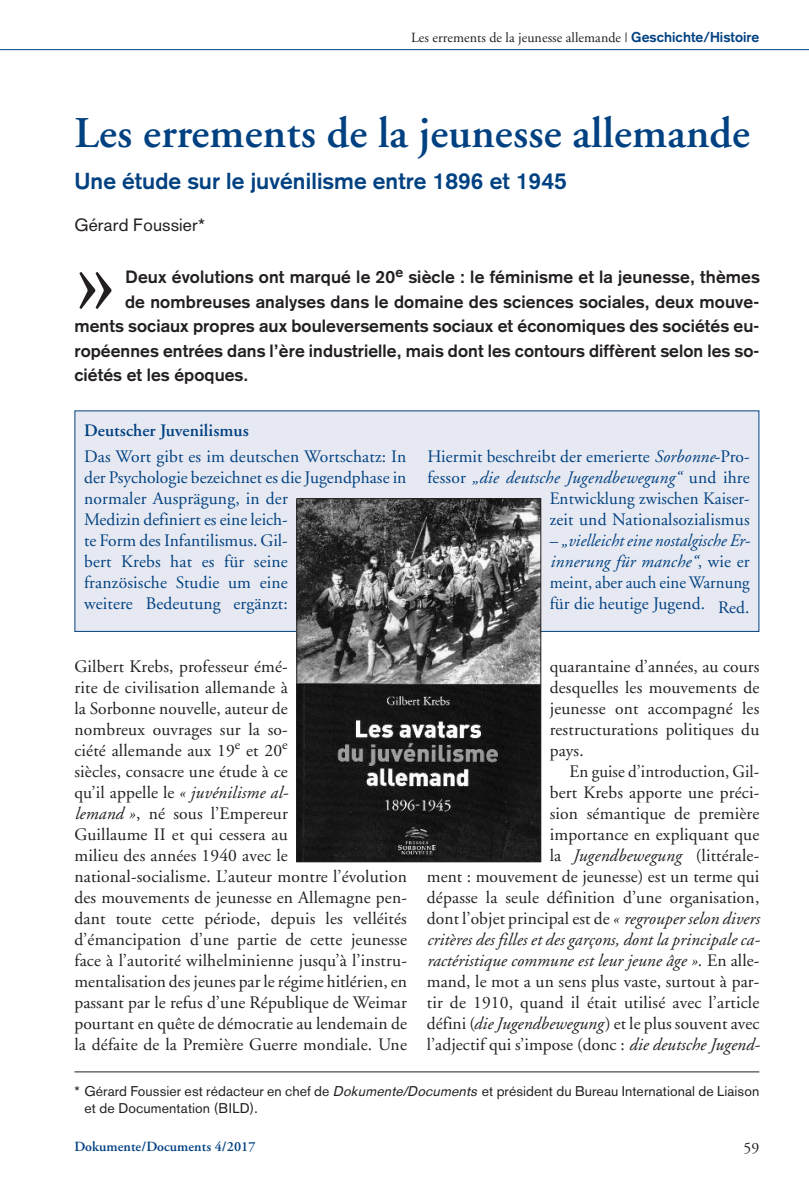
<style>
.page{position:relative;width:809px;height:1191px;background:#fff}
.page>*{position:absolute;margin:0;border:0;box-sizing:border-box;transform-origin:0 0}
.t1{font:111.48px "Adobe Garamond";color:#231f20}
.t2{font:600 43.75px "Adobe Garamond";letter-spacing:.005em;color:#014181}
.t3{font:700 22.75px "Akzidenz Grotesk";letter-spacing:.005em;color:#014181}
.t4{font:17.5px/21px "Adobe Garamond";letter-spacing:.01em;color:#231f20;text-align:justify}
.t5{font:17.5px/21px "Adobe Garamond";letter-spacing:.005em;color:#014181}
.t6{font:700 17.5px "Akzidenz Grotesk";letter-spacing:.005em;color:#231f20}
.t7{font:600 17.5px "Adobe Garamond";letter-spacing:.005em;color:#014181}
.t8{font:17.5px "Akzidenz Grotesk";letter-spacing:.005em;color:#231f20}
.t9{font:15.75px "Adobe Garamond";color:#231f20}
.t10{font:14px/17.5px "Akzidenz Grotesk BE";letter-spacing:.005em;color:#231f20}
.t11{font:14px "Adobe Garamond";letter-spacing:.005em;color:#231f20}
.t12{font:600 14px "Adobe Garamond";letter-spacing:.005em;color:#014181}
.s1{font-family:"Akzidenz Grotesk";font-weight:700;color:#014181}
.s2{font-style:italic}
</style>
<div class="page">
<hr style="left:0;top:49px;width:809px;height:1px;background:#014181">
<hr style="left:74px;top:1071px;width:685px;height:1px;background:#231f20">
<div style="left:75px;top:411px;width:683px;height:220px;background:#e7e9f2"></div>
<img style="left:298px;top:500px;width:241px;height:360px">
<div style="left:296px;top:498px;width:245px;height:364px;border:1px solid #231f20"></div>
<p class="t11" style="left:411px;top:32px;width:350px">Les errements de la jeunesse allemande | <span class="s1">Geschichte/Histoire</span></p>
<h2 class="t2" style="left:74px;top:116px;width:677px">Les errements de la jeunesse allemande</h2>
<h3 class="t3" style="left:74px;top:173px;width:494px">Une étude sur le juvénilisme entre 1896 et 1945</h3>
<p class="t8" style="left:74px;top:219px;width:132px">Gérard Foussier*</p>
<h1 class="t1" style="left:74px;top:233px;width:44px">»</h1>
<p class="t6" style="left:125px;top:271px;width:636px">Deux évolutions ont marqué le 20<sup>e</sup> siècle : le féminisme et la jeunesse, thèmes</p>
<p class="t6" style="left:125px;top:295px;width:636px">de nombreuses analyses dans le domaine des sciences sociales, deux mouve-</p>
<p class="t6" style="left:74px;top:320px;width:686px">ments sociaux propres aux bouleversements sociaux et économiques des sociétés eu-</p>
<p class="t6" style="left:74px;top:344px;width:686px">ropéennes entrées dans l’ère industrielle, mais dont les contours diffèrent selon les so-</p>
<p class="t6" style="left:74px;top:369px;width:175px">ciétés et les époques.</p>
<p class="t7" style="left:84px;top:423px;width:166px">Deutscher Juvenilismus</p>
<p class="t5" style="left:84px;top:447px;width:324px">Das Wort gibt es im deutschen Wortschatz: In der Psychologie bezeichnet es die Jugendphase in normaler Ausprägung, in der<br>Medizin definiert es eine leich-<br>te Form des Infantilismus. Gil-<br>bert Krebs hat es für seine<br>französische Studie um eine<br>weitere Bedeutung ergänzt:</p>
<p class="t5" style="left:427px;top:447px;width:324px;text-align:right">Hiermit beschreibt der emerierte <span class="s2">Sorbonne</span>-Pro&shy;fessor <span class="s2">„die deutsche Jugendbewegung“</span> und ihre Entwicklung zwischen Kaiser-<br>zeit und Nationalsozialismus</p>
<p class="t5" style="left:549px;top:531px;width:202px;text-align:justify">– <span class="s2">„vielleicht eine nostalgische Er&shy;innerung für manche“</span>, wie er meint, aber auch eine Warnung für die heutige Jugend. Red.</p>
<p class="t4" style="left:74px;top:657px;width:334px;text-align:left">Gilbert Krebs, professeur émé-<br>rite de civilisation allemande à<br>la Sorbonne nouvelle, auteur de<br>nombreux ouvrages sur la so-<br>ciété allemande aux 19<sup>e</sup> et 20<sup>e<br></sup>siècles, consacre une étude à ce<br>qu’il appelle le <span class="s2">« juvénilisme al-<br>lemand »</span>, né sous l’Empereur<br>Guillaume II et qui cessera au<br>milieu des années 1940 avec le national-socialisme. L’auteur montre l’évolution des mouvements de jeunesse en Allemagne pen&shy;dant toute cette période, depuis les velléités d’émancipation d’une partie de cette jeunesse face à l’autorité wilhelminienne jusqu’à l’instru&shy;mentalisation des jeunes par le régime hitlérien, en passant par le refus d’une République de Weimar pourtant en quête de démocratie au lendemain de la défaite de la Première Guerre mondiale. Une</p>
<p class="t4" style="left:549px;top:657px;width:211px">quarantaine d’années, au cours desquelles les mouvements de jeunesse ont accompagné les restructurations politiques du pays.</p>
<p class="t4" style="left:427px;top:762px;width:335px;text-align:right">En guise d’introduction, Gil-<br>bert Krebs apporte une préci-<br>sion sémantique de première<br>importance en expliquant que<br>la <span class="s2">Jugendbewegung</span> (littérale-<br>ment : mouvement de jeunesse) est un terme qui dépasse la seule définition d’une organisation, dont l’objet principal est de <span class="s2">« regrouper selon divers critères des filles et des garçons, dont la principale ca&shy;ractéristique commune est leur jeune âge »</span>. En alle&shy;mand, le mot a un sens plus vaste, surtout à par&shy;tir de 1910, quand il était utilisé avec l’article défini (<span class="s2">die Jugendbewegung</span>) et le plus souvent avec l’adjectif qui s’impose (donc : <span class="s2">die deutsche Jugend-</span></p>
<p class="t10" style="left:84px;top:1083px;width:676px;text-indent:-10px">* Gérard Foussier est rédacteur en chef de <span class="s2">Dokumente/Documents</span> et président du Bureau International de Liaison et de Documentation (BILD).</p>
<p class="t12" style="left:74px;top:1140px;width:183px">Dokumente/Documents 4/2017</p>
<p class="t9" style="left:743px;top:1141px;width:17px">59</p>
</div>
